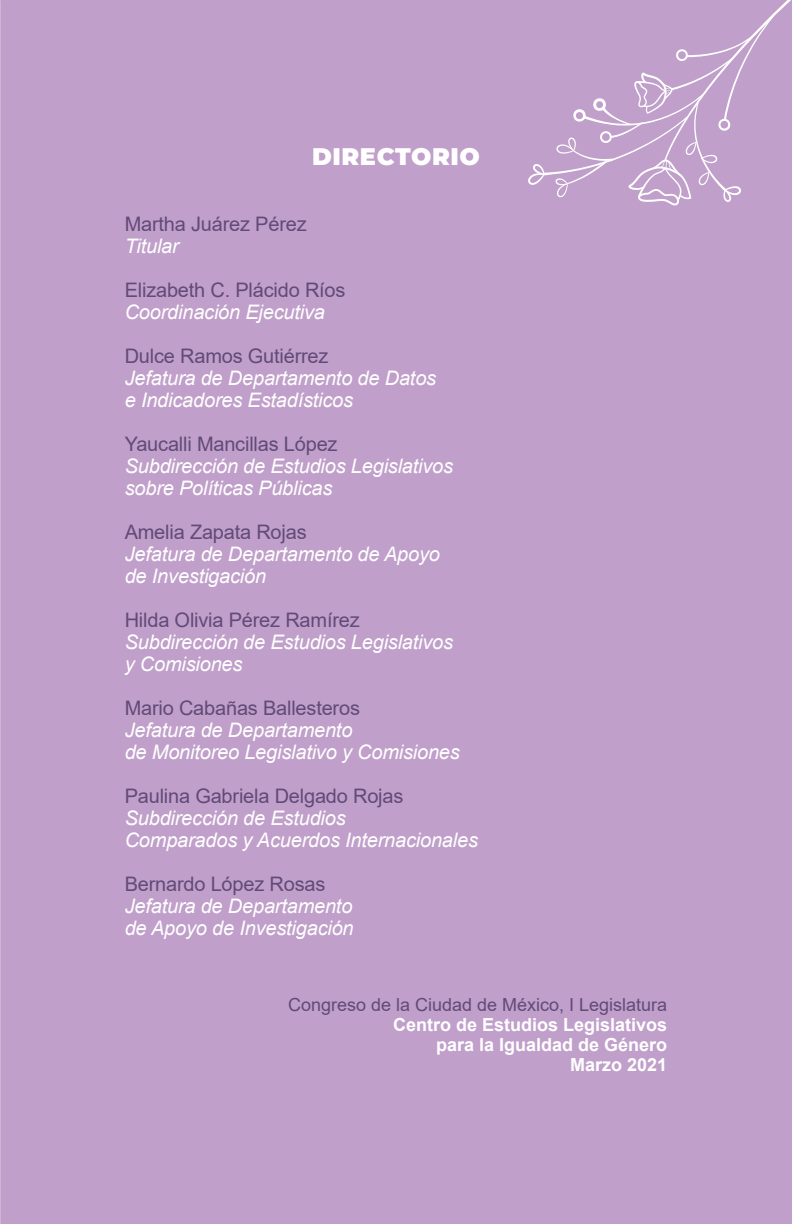
<style>
.page{position:relative;width:792px;height:1224px;background:#c09fca}
.page>*{position:absolute;margin:0;border:0;box-sizing:border-box;transform-origin:0 0}
.t1{font:900 24px "Montserrat";letter-spacing:.025em;color:#fff}
.t2{font:italic 20px/22px "Arial";letter-spacing:-.01em;color:#fff}
.t3{font:20px "Arial";letter-spacing:-.01em;color:#624b78}
.t4{font:700 18px/20px "Arial";color:#fff;text-align:right}
.t5{font:18px "Arial";color:#624b78}
</style>
<div class="page">
<svg style="left:528px;top:0;width:263px;height:206px"></svg>
<p class="t1" style="left:312px;top:138px;width:169px">DIRECTORIO</p>
<p class="t3" style="left:125px;top:210px;width:184px">Martha Juárez Pérez</p>
<p class="t2" style="left:125px;top:235px;width:56px">Titular</p>
<p class="t3" style="left:125px;top:276px;width:222px">Elizabeth C. Plácido Ríos</p>
<p class="t2" style="left:125px;top:301px;width:202px">Coordinación Ejecutiva</p>
<p class="t3" style="left:125px;top:342px;width:205px">Dulce Ramos Gutiérrez</p>
<p class="t2" style="left:125px;top:367px;width:313px">Jefatura de Departamento de Datos e Indicadores Estadísticos</p>
<p class="t3" style="left:125px;top:430px;width:214px">Yaucalli Mancillas López</p>
<p class="t2" style="left:125px;top:455px;width:330px">Subdirección de Estudios Legislativos sobre Políticas Públicas</p>
<p class="t3" style="left:125px;top:518px;width:184px">Amelia Zapata Rojas</p>
<p class="t2" style="left:125px;top:543px;width:317px">Jefatura de Departamento de Apoyo de Investigación</p>
<p class="t3" style="left:125px;top:606px;width:237px">Hilda Olivia Pérez Ramírez</p>
<p class="t2" style="left:125px;top:631px;width:330px">Subdirección de Estudios Legislativos y Comisiones</p>
<p class="t3" style="left:125px;top:694px;width:237px">Mario Cabañas Ballesteros</p>
<p class="t2" style="left:125px;top:719px;width:337px">Jefatura de Departamento<br>de Monitoreo Legislativo y Comisiones</p>
<p class="t3" style="left:125px;top:782px;width:280px">Paulina Gabriela Delgado Rojas</p>
<p class="t2" style="left:125px;top:807px;width:355px">Subdirección de Estudios<br>Comparados y Acuerdos Internacionales</p>
<p class="t3" style="left:125px;top:870px;width:202px">Bernardo López Rosas</p>
<p class="t2" style="left:125px;top:895px;width:231px">Jefatura de Departamento de Apoyo de Investigación</p>
<p class="t5" style="left:288px;top:992px;width:381px">Congreso de la Ciudad de México, I Legislatura</p>
<p class="t4" style="left:393px;top:1015px;width:276px">Centro de Estudios Legislativos para la Igualdad de Género<br>Marzo 2021</p>
</div>
